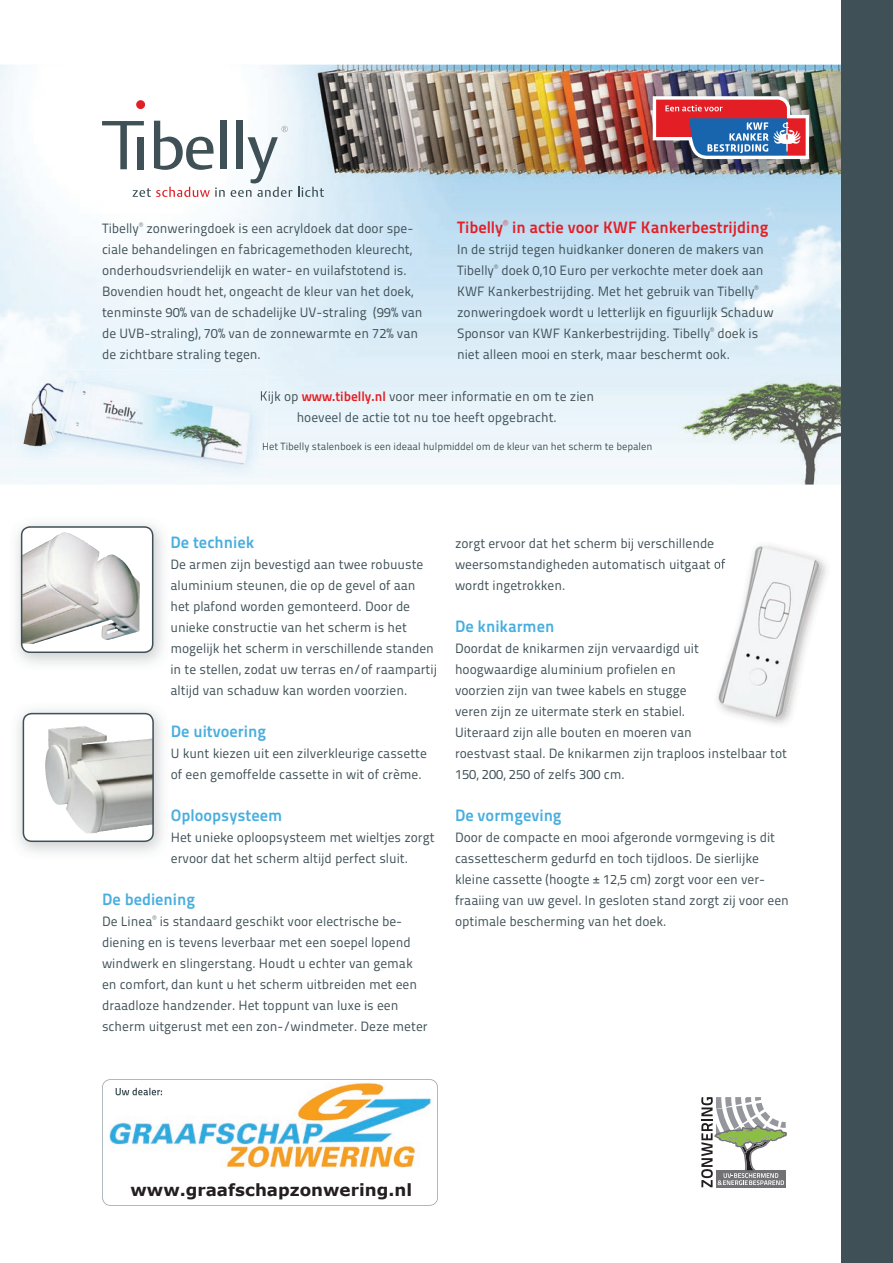
<style>
.page{position:relative;width:893px;height:1263px;background:#fff}
.page>*{position:absolute;margin:0;border:0;box-sizing:border-box;transform-origin:0 0}
.t1{font:700 16.8px "Verdana";color:#231f20}
.t2{font:16.5px "Titillium Maps 29 L 800 wt";color:#48aede}
.t3{font:16.5px "Titillium Maps 29 L 800 wt";color:#e41e25}
.t4{font:13.5px/21px "Titillium Maps 29 L 400 wt";color:#3f5056}
.t5{font:10.5px "Titillium Maps 29 L 400 wt";color:#3f5056}
.s1{font-family:"Titillium Maps 29 L 800 wt";color:#e41e25}
</style>
<div class="page">
<img style="left:0;top:65px;width:842px;height:420px">
<div style="left:842px;top:0;width:51px;height:1263px;background:#3f5056"></div>
<svg style="left:102px;top:1079px;width:336px;height:127px"></svg>
<div style="left:716px;top:1170px;width:70px;height:18px;background:#727176"></div>
<svg style="left:701px;top:1097px;width:86px;height:90px"></svg>
<svg style="left:102px;top:121px;width:42px;height:48px"></svg>
<div style="left:137px;top:137px;width:7px;height:32px;background:#3f5056"></div>
<svg style="left:154px;top:121px;width:60px;height:49px"></svg>
<div style="left:221px;top:121px;width:6px;height:48px;background:#3f5056"></div>
<div style="left:236px;top:121px;width:6px;height:48px;background:#3f5056"></div>
<div style="left:136px;top:100px;width:9px;height:9px;background:#e41e25;border-radius:50%"></div>
<svg style="left:133px;top:187px;width:92px;height:10px"></svg>
<svg style="left:298px;top:187px;width:26px;height:10px"></svg>
<svg style="left:231px;top:126px;width:61px;height:71px"></svg>
<img style="left:649px;top:92px;width:164px;height:71px">
<svg style="left:653px;top:96px;width:156px;height:63px;background:#9f6d85"></svg>
<img style="left:14px;top:369px;width:252px;height:112px">
<svg style="left:263px;top:443px;width:3px;height:9px"></svg>
<svg style="left:261px;top:391px;width:5px;height:13px"></svg>
<img style="left:203px;top:481px;width:38px;height:4px">
<img style="left:23px;top:370px;width:232px;height:111px">
<img style="left:16px;top:523px;width:147px;height:141px">
<svg style="left:21px;top:526px;width:132px;height:127px"></svg>
<img style="left:17px;top:709px;width:146px;height:144px">
<svg style="left:23px;top:713px;width:131px;height:129px"></svg>
<img style="left:714px;top:545px;width:111px;height:177px">
<img style="left:109px;top:1082px;width:324px;height:87px">
<img style="left:116px;top:1088px;width:46px;height:7px">
<p class="t4" style="left:102px;top:217px;width:322px">Tibelly<sup>®</sup> zonweringdoek is een acryldoek dat door spe&shy;ciale behandelingen en fabricagemethoden kleurecht, onderhoudsvriendelijk en water- en vuilafstotend is.<br>Bovendien houdt het, ongeacht de kleur van het doek, tenminste 90% van de schadelijke UV-straling (99% van de UVB-straling), 70% van de zonnewarmte en 72% van de zichtbare straling tegen.</p>
<p class="t3" style="left:457px;top:214px;width:313px">Tibelly<sup>®</sup> in actie voor KWF Kankerbestrijding</p>
<p class="t4" style="left:457px;top:238px;width:318px">In de strijd tegen huidkanker doneren de makers van Tibelly<sup>®</sup> doek 0,10 Euro per verkochte meter doek aan KWF Kankerbestrijding. Met het gebruik van Tibelly<sup>® </sup>zonweringdoek wordt u letterlijk en figuurlijk Schaduw Sponsor van KWF Kankerbestrijding. Tibelly<sup>®</sup> doek is niet alleen mooi en sterk, maar beschermt ook.</p>
<p class="t4" style="left:260px;top:385px;width:336px;text-align:center">Kijk op <span class="s1">www.tibelly.nl</span> voor meer informatie en om te zien hoeveel de actie tot nu toe heeft opgebracht.</p>
<p class="t5" style="left:262px;top:439px;width:392px">Het Tibelly stalenboek is een ideaal hulpmiddel om de kleur van het scherm te bepalen</p>
<p class="t2" style="left:170px;top:529px;width:85px">De techniek</p>
<p class="t4" style="left:170px;top:553px;width:268px">De armen zijn bevestigd aan twee robuuste aluminium steunen, die op de gevel of aan het plafond worden gemonteerd. Door de unieke constructie van het scherm is het mogelijk het scherm in verschillende standen in te stellen, zodat uw terras en/of raampartij altijd van schaduw kan worden voorzien.</p>
<p class="t2" style="left:171px;top:718px;width:97px">De uitvoering</p>
<p class="t4" style="left:171px;top:742px;width:258px">U kunt kiezen uit een zilverkleurige cassette of een gemoffelde cassette in wit of crème.</p>
<p class="t2" style="left:171px;top:802px;width:113px">Oploopsysteem</p>
<p class="t4" style="left:171px;top:826px;width:265px">Het unieke oploopsysteem met wieltjes zorgt ervoor dat het scherm altijd perfect sluit.</p>
<p class="t2" style="left:102px;top:886px;width:95px">De bediening</p>
<p class="t4" style="left:102px;top:910px;width:327px">De Linea<sup>®</sup> is standaard geschikt voor electrische be&shy;diening en is tevens leverbaar met een soepel lopend windwerk en slingerstang. Houdt u echter van gemak en comfort, dan kunt u het scherm uitbreiden met een draadloze handzender. Het toppunt van luxe is een scherm uitgerust met een zon-/windmeter. Deze meter</p>
<p class="t4" style="left:455px;top:532px;width:272px">zorgt ervoor dat het scherm bij verschillende weersomstandigheden automatisch uitgaat of wordt ingetrokken.</p>
<p class="t2" style="left:455px;top:613px;width:101px">De knikarmen</p>
<p class="t4" style="left:455px;top:637px;width:334px">Doordat de knikarmen zijn vervaardigd uit<br>hoogwaardige aluminium profielen en<br>voorzien zijn van twee kabels en stugge<br>veren zijn ze uitermate sterk en stabiel.<br>Uiteraard zijn alle bouten en moeren van<br>roestvast staal. De knikarmen zijn traploos instelbaar tot 150, 200, 250 of zelfs 300 cm.</p>
<p class="t2" style="left:455px;top:802px;width:108px">De vormgeving</p>
<p class="t4" style="left:455px;top:826px;width:335px">Door de compacte en mooi afgeronde vormgeving is dit cassettescherm gedurfd en toch tijdloos. De sierlijke kleine cassette (hoogte ± 12,5 cm) zorgt voor een ver&shy;fraaiing van uw gevel. In gesloten stand zorgt zij voor een optimale bescherming van het doek.</p>
<p class="t1" style="left:131px;top:1178px;width:283px">www.graafschapzonwering.nl</p>
</div>
